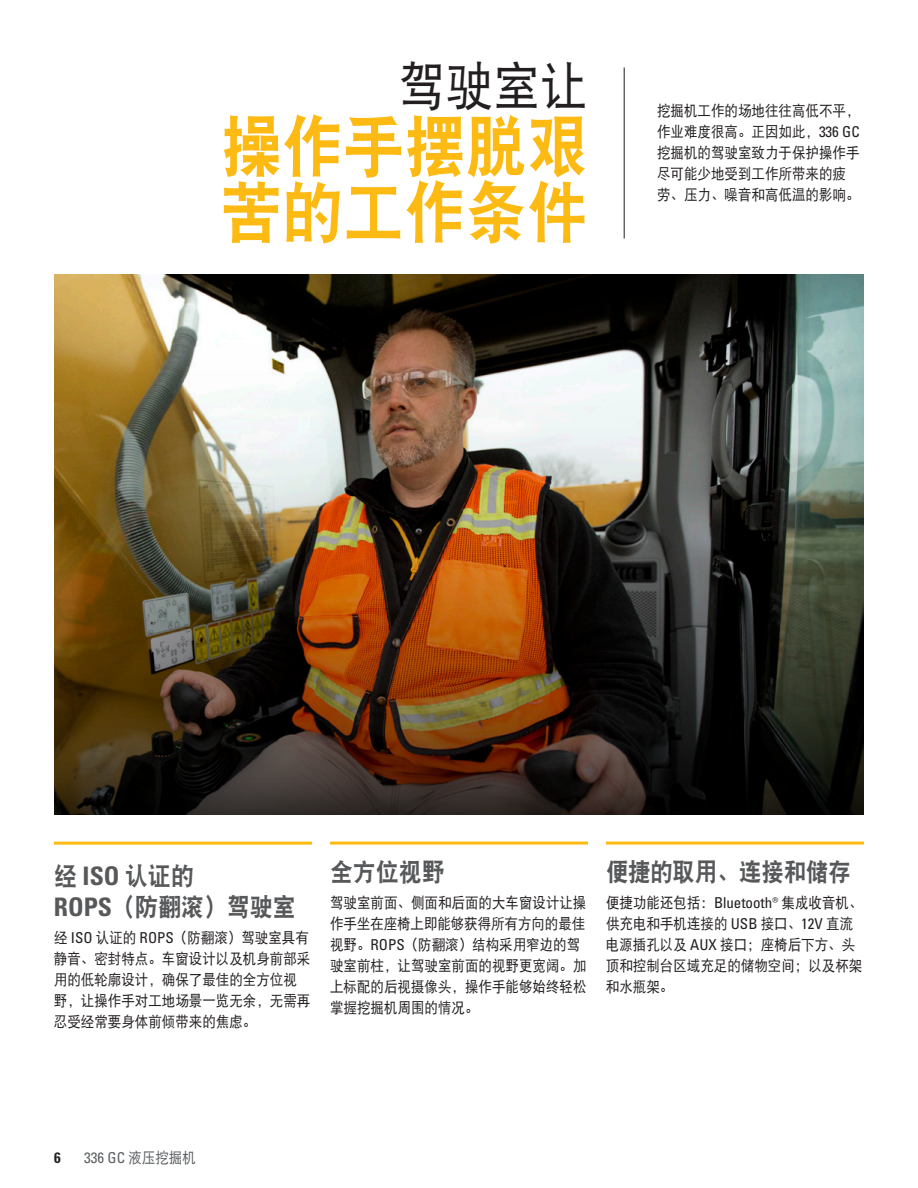
<style>
.page{position:relative;width:918px;height:1188px;background:#fff}
.page>*{position:absolute;margin:0;border:0;box-sizing:border-box;transform-origin:0 0}
.t1{font:67.95px/66px "DFP Hei W9";color:#fcba13;scale:.9 1}
.t2{font:52.65px "DFP Hei W5";color:#231f20;scale:.9 1}
.t3{font:25.5px/30.6px "DFP Hei W9";color:#57585a;scale:.9 1}
.t4{font:25.5px "DFP Hei W9";color:#57585a;scale:.88 1}
.t5{font:15px/21px "DFP Hei W5";color:#231f20;scale:.9 1}
.t6{font:condensed 15px "Univers LTCYR 57";color:#5d6163}
.t7{font:15px "Univers LTCYR 67 Bold Cond";color:#231f20}
.s1{font-family:"Univers LTCYR 57";font-stretch:condensed}
.s2{font-family:"Univers LTCYR 67 Bold Cond"}
.s3{font-family:"DFP Hei W5";font-stretch:normal}
</style>
<div class="page">
<img style="left:54px;top:274px;width:810px;height:540px">
<hr style="left:624px;top:68px;width:1px;height:171px;background:#231f20">
<hr style="left:54px;top:842px;width:258px;height:3px;background:#fcba13">
<hr style="left:330px;top:842px;width:258px;height:3px;background:#fcba13">
<hr style="left:606px;top:842px;width:258px;height:3px;background:#fcba13">
<h2 class="t2" style="left:398px;top:57px;width:212px">驾驶室让</h2>
<h1 class="t1" style="left:221px;top:112px;width:409px">操作手摆脱艰苦的工作条件</h1>
<p class="t5" style="left:657px;top:100px;width:227px">挖掘机工作的场地往往高低不平，作业难度很高。正因如此，<span class="s1">336 GC</span>挖掘机的驾驶室致力于保护操作手尽可能少地受到工作所带来的疲劳、压力、噪音和高低温的影响。</p>
<h3 class="t3" style="left:54px;top:860px;width:270px">经 <span class="s2">ISO</span> 认证的<br><span class="s2">ROPS</span>（防翻滚）驾驶室</h3>
<p class="t5" style="left:54px;top:927px;width:287px">经 <span class="s1">ISO</span> 认证的 <span class="s1">ROPS</span>（防翻滚）驾驶室具有静音、密封特点。车窗设计以及机身前部采用的低轮廓设计，确保了最佳的全方位视野，让操作手对工地场景一览无余，无需再忍受经常要身体前倾带来的焦虑。</p>
<h3 class="t3" style="left:330px;top:856px;width:129px">全方位视野</h3>
<p class="t5" style="left:330px;top:891px;width:287px">驾驶室前面、侧面和后面的大车窗设计让操作手坐在座椅上即能够获得所有方向的最佳视野。<span class="s1">ROPS</span>（防翻滚）结构采用窄边的驾驶室前柱，让驾驶室前面的视野更宽阔。加上标配的后视摄像头，操作手能够始终轻松掌握挖掘机周围的情况。</p>
<h3 class="t4" style="left:606px;top:858px;width:279px">便捷的取用、连接和储存</h3>
<p class="t5" style="left:606px;top:891px;width:287px">便捷功能还包括：<span class="s1">Bluetooth®</span> 集成收音机、供充电和手机连接的 <span class="s1">USB</span> 接口、<span class="s1">12V</span> 直流电源插孔以及 <span class="s1">AUX</span> 接口；座椅后下方、头顶和控制台区域充足的储物空间；以及杯架和水瓶架。</p>
<p class="t7" style="left:54px;top:1148px;width:8px">6</p>
<p class="t6" style="left:84px;top:1148px;width:113px">336 GC <span class="s3">液压挖掘机</span></p>
</div>
